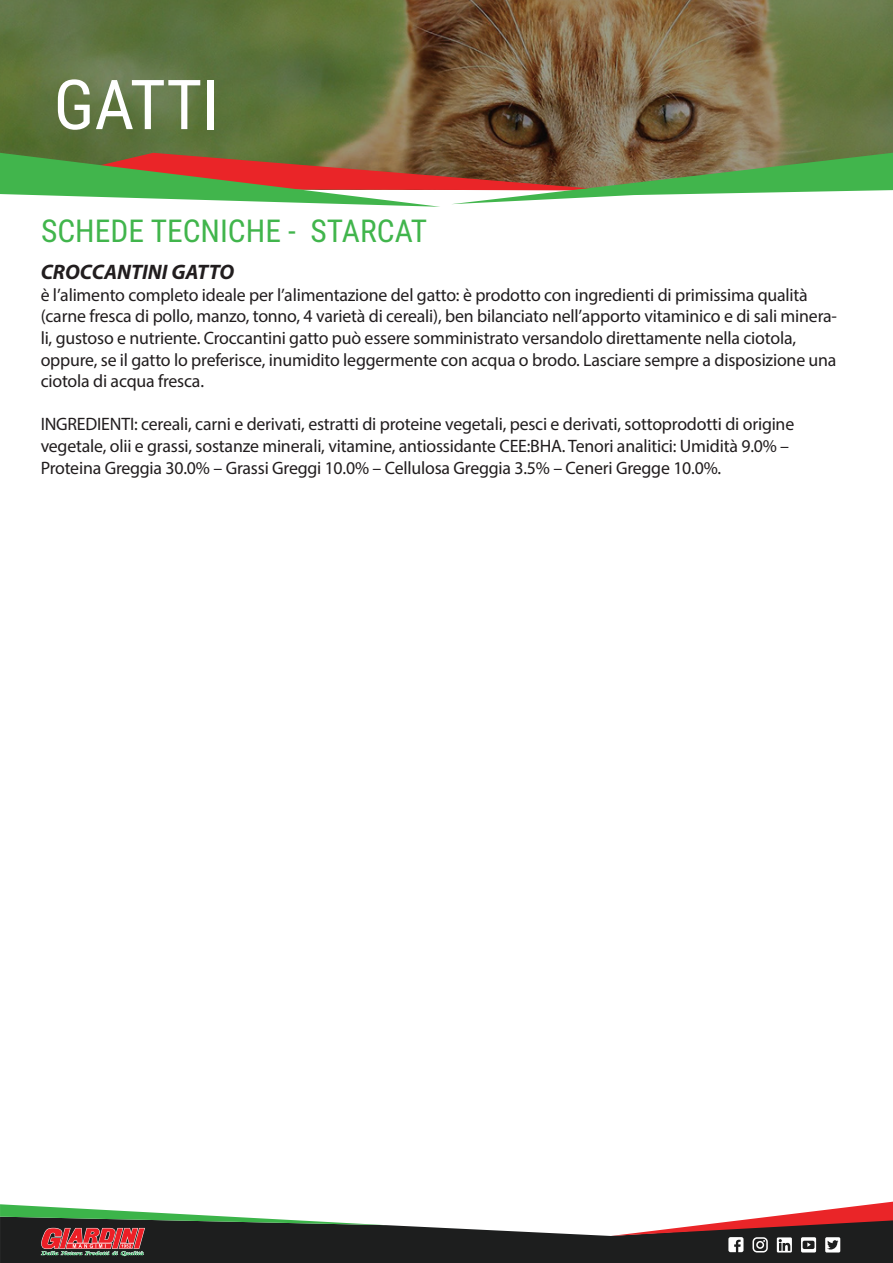
<style>
.page{position:relative;width:893px;height:1263px;background:#fff}
.page>*{position:absolute;margin:0;border:0;box-sizing:border-box;transform-origin:0 0}
.t1{font:69px "Roboto Condensed";color:#fff}
.t2{font:31.5px "Roboto Condensed";color:#41b54c}
.t3{font:italic 700 21px "Myriad Pro";color:#211d1e}
.t4{font:18px/21.6px "Myriad Pro";letter-spacing:-.01em;color:#211d1e}
</style>
<div class="page">
<svg style="left:0;top:1202px;width:893px;height:61px"></svg>
<svg style="left:0;top:0;width:893px;height:153px;background:#6c6c40"></svg>
<svg style="left:0;top:153px;width:893px;height:54px"></svg>
<h1 class="t1" style="left:54px;top:56px;width:167px">GATTI</h1>
<h2 class="t2" style="left:41px;top:209px;width:388px">SCHEDE TECNICHE - STARCAT</h2>
<p class="t3" style="left:41px;top:259px;width:195px">CROCCANTINI GATTO</p>
<p class="t4" style="left:41px;top:284px;width:798px">è l’alimento completo ideale per l’alimentazione del gatto: è prodotto con ingredienti di primissima qualità (carne fresca di pollo, manzo, tonno, 4 varietà di cereali), ben bilanciato nell’apporto vitaminico e di sali minera&shy;li, gustoso e nutriente. Croccantini gatto può essere somministrato versandolo direttamente nella ciotola, oppure, se il gatto lo preferisce, inumidito leggermente con acqua o brodo. Lasciare sempre a disposizione una ciotola di acqua fresca.</p>
<p class="t4" style="left:41px;top:413px;width:755px">INGREDIENTI: cereali, carni e derivati, estratti di proteine vegetali, pesci e derivati, sottoprodotti di origine vegetale, olii e grassi, sostanze minerali, vitamine, antiossidante CEE:BHA. Tenori analitici: Umidità 9.0% –<br>Proteina Greggia 30.0% – Grassi Greggi 10.0% – Cellulosa Greggia 3.5% – Ceneri Gregge 10.0%.</p>
</div>
